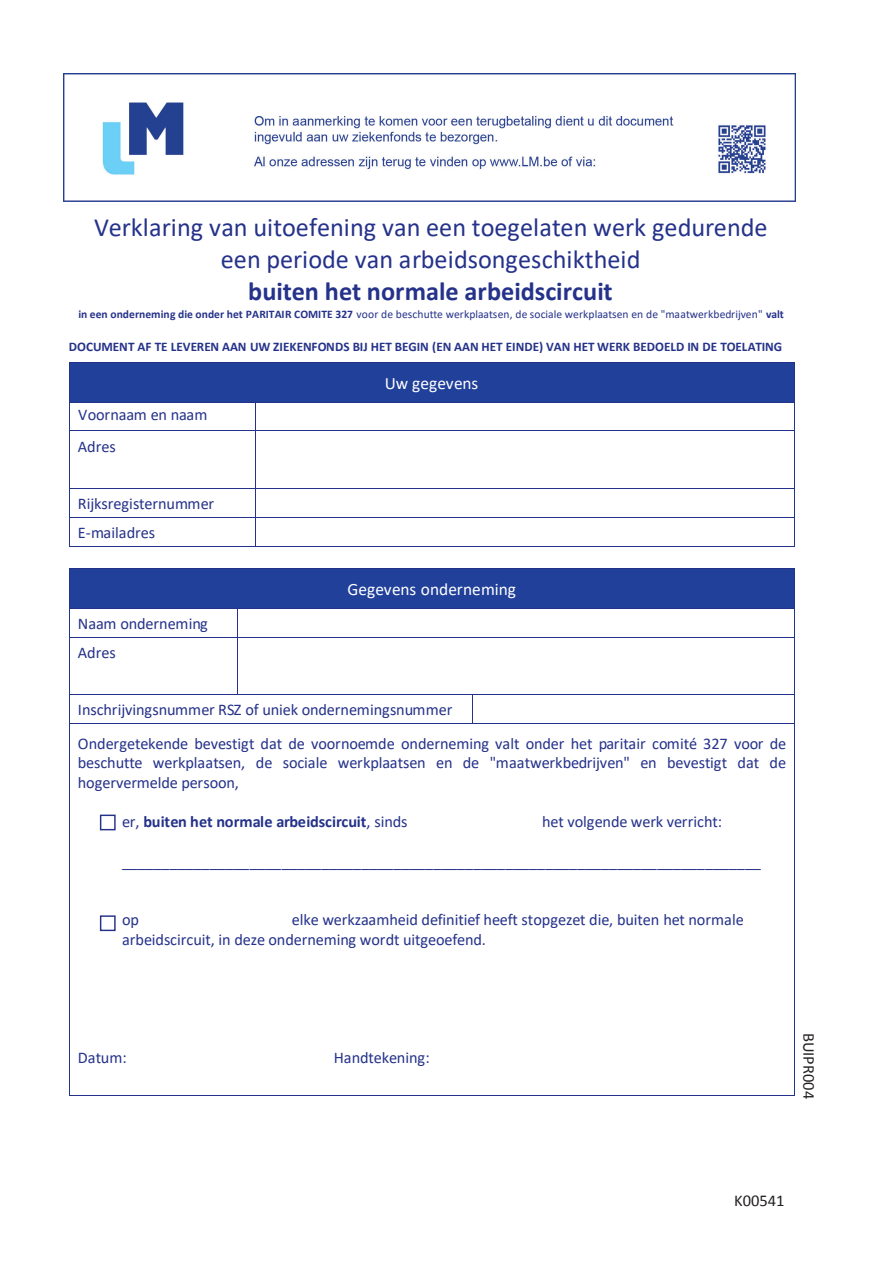
<style>
.page{position:relative;width:893px;height:1263px;background:#fff}
.page>*{position:absolute;margin:0;border:0;box-sizing:border-box;transform-origin:0 0}
.t1{font:26.25px/32.1px "Calibri";color:#25328a;text-align:center}
.t2{font:17.4px "Calibri";letter-spacing:-.01em;color:#fff}
.t3{font:16.5px "Calibri";color:#231f20}
.t4{font:16.35px/19.5px "Calibri";letter-spacing:-.01em;color:#25328a}
.t5{font:700 16.35px "Calibri";letter-spacing:-.01em;color:#25328a}
.t6{font:700 13.2px "Calibri";letter-spacing:-.005em;color:#25328a}
.t7{font:11.55px "Calibri";color:#25328a}
.s1{font-weight:700}
.s2{font-weight:400}
</style>
<div class="page">
<div style="left:70px;top:363px;width:724px;height:39px;background:#21409a"></div>
<hr style="left:70px;top:362px;width:724px;height:1px;background:#25328a">
<hr style="left:69px;top:363px;width:1px;height:39px;background:#25328a">
<hr style="left:794px;top:363px;width:1px;height:39px;background:#25328a">
<hr style="left:70px;top:402px;width:186px;height:1px;background:#25328a">
<hr style="left:256px;top:402px;width:538px;height:1px;background:#25328a">
<hr style="left:70px;top:431px;width:186px;height:1px;background:#25328a">
<hr style="left:256px;top:431px;width:538px;height:1px;background:#25328a">
<hr style="left:70px;top:488px;width:186px;height:1px;background:#25328a">
<hr style="left:256px;top:488px;width:538px;height:1px;background:#25328a">
<hr style="left:70px;top:517px;width:186px;height:1px;background:#25328a">
<hr style="left:256px;top:517px;width:538px;height:1px;background:#25328a">
<svg style="left:69px;top:402px;width:2px;height:145px"></svg>
<hr style="left:70px;top:546px;width:186px;height:1px;background:#25328a">
<hr style="left:256px;top:546px;width:538px;height:1px;background:#25328a">
<svg style="left:794px;top:402px;width:1px;height:145px"></svg>
<div style="left:70px;top:569px;width:724px;height:39px;background:#21409a"></div>
<hr style="left:70px;top:568px;width:724px;height:1px;background:#25328a">
<hr style="left:69px;top:569px;width:1px;height:39px;background:#25328a">
<hr style="left:794px;top:569px;width:1px;height:39px;background:#25328a">
<hr style="left:70px;top:608px;width:168px;height:1px;background:#25328a">
<hr style="left:238px;top:608px;width:556px;height:1px;background:#25328a">
<hr style="left:70px;top:637px;width:168px;height:1px;background:#25328a">
<hr style="left:238px;top:637px;width:556px;height:1px;background:#25328a">
<hr style="left:70px;top:695px;width:168px;height:1px;background:#25328a">
<hr style="left:238px;top:695px;width:235px;height:1px;background:#25328a">
<hr style="left:473px;top:695px;width:321px;height:1px;background:#25328a">
<svg style="left:69px;top:608px;width:1px;height:116px"></svg>
<hr style="left:70px;top:723px;width:403px;height:1px;background:#25328a">
<hr style="left:473px;top:723px;width:321px;height:1px;background:#25328a">
<svg style="left:794px;top:608px;width:1px;height:116px"></svg>
<hr style="left:69px;top:724px;width:1px;height:371px;background:#25328a">
<hr style="left:70px;top:1095px;width:724px;height:1px;background:#25328a">
<hr style="left:794px;top:724px;width:1px;height:371px;background:#25328a">
<svg style="left:102px;top:816px;width:12px;height:1px"></svg>
<div style="left:100px;top:814px;width:16px;height:16px;border:1px solid #25328a"></div>
<div style="left:100px;top:915px;width:16px;height:16px;border:1px solid #25328a"></div>
<img style="left:64px;top:74px;width:731px;height:127px">
<svg style="left:101px;top:818px;width:12px;height:11px"></svg>
<svg style="left:101px;top:916px;width:12px;height:12px"></svg>
<p class="t1" style="left:94px;top:211px;width:675px">Verklaring van uitoefening van een toegelaten werk gedurende een periode van arbeidsongeschiktheid<br><span class="s1">buiten het normale arbeidscircuit</span></p>
<p class="t7" style="left:78px;top:306px;width:707px"><span class="s1">in een onderneming die onder het PARITAIR COMITE 327</span> voor de beschutte werkplaatsen, de sociale werkplaatsen en de "maatwerkbedrijven" <span class="s1">valt</span></p>
<p class="t6" style="left:69px;top:337px;width:715px">DOCUMENT AF TE LEVEREN AAN UW ZIEKENFONDS BIJ HET BEGIN (EN AAN HET EINDE) VAN HET WERK BEDOELD IN DE TOELATING</p>
<p class="t4" style="left:78px;top:404px;width:131px">Voornaam en naam</p>
<p class="t4" style="left:78px;top:436px;width:39px">Adres</p>
<p class="t4" style="left:78px;top:488px;width:138px;line-height:29.4px">Rijksregisternummer<br>E-mailadres</p>
<p class="t4" style="left:78px;top:609px;width:132px;line-height:29px">Naam onderneming<br>Adres</p>
<p class="t2" style="left:385px;top:371px;width:95px">Uw gegevens</p>
<p class="t2" style="left:348px;top:577px;width:170px">Gegevens onderneming</p>
<p class="t4" style="left:78px;top:692px;width:710px;line-height:33.6px">Inschrijvingsnummer RSZ of uniek ondernemingsnummer<br>Ondergetekende bevestigt dat de voornoemde onderneming valt onder het paritair comité 327 voor de</p>
<p class="t4" style="left:78px;top:753px;width:710px">beschutte werkplaatsen, de sociale werkplaatsen en de "maatwerkbedrijven" en bevestigt dat de hogervermelde persoon,</p>
<p class="t5" style="left:122px;top:810px;width:287px"><span class="s2">er,</span> buiten het normale arbeidscircuit<span class="s2">, sinds</span></p>
<p class="t4" style="left:542px;top:811px;width:181px">het volgende werk verricht:</p>
<p class="t4" style="left:122px;top:851px;width:641px">________________________________________________________________________________</p>
<p class="t4" style="left:122px;top:910px;width:623px;text-indent:170px">elke werkzaamheid definitief heeft stopgezet die, buiten het normale arbeidscircuit, in deze onderneming wordt uitgeoefend.</p>
<p class="t4" style="left:122px;top:910px;width:18px">op</p>
<p class="t4" style="left:78px;top:1047px;width:50px">Datum:</p>
<p class="t4" style="left:334px;top:1047px;width:97px">Handtekening:</p>
<p class="t3" style="left:820px;top:1033px;width:68px;rotate:90deg">BUIPR004</p>
<p class="t3" style="left:734px;top:1189px;width:52px">K00541</p>
</div>
